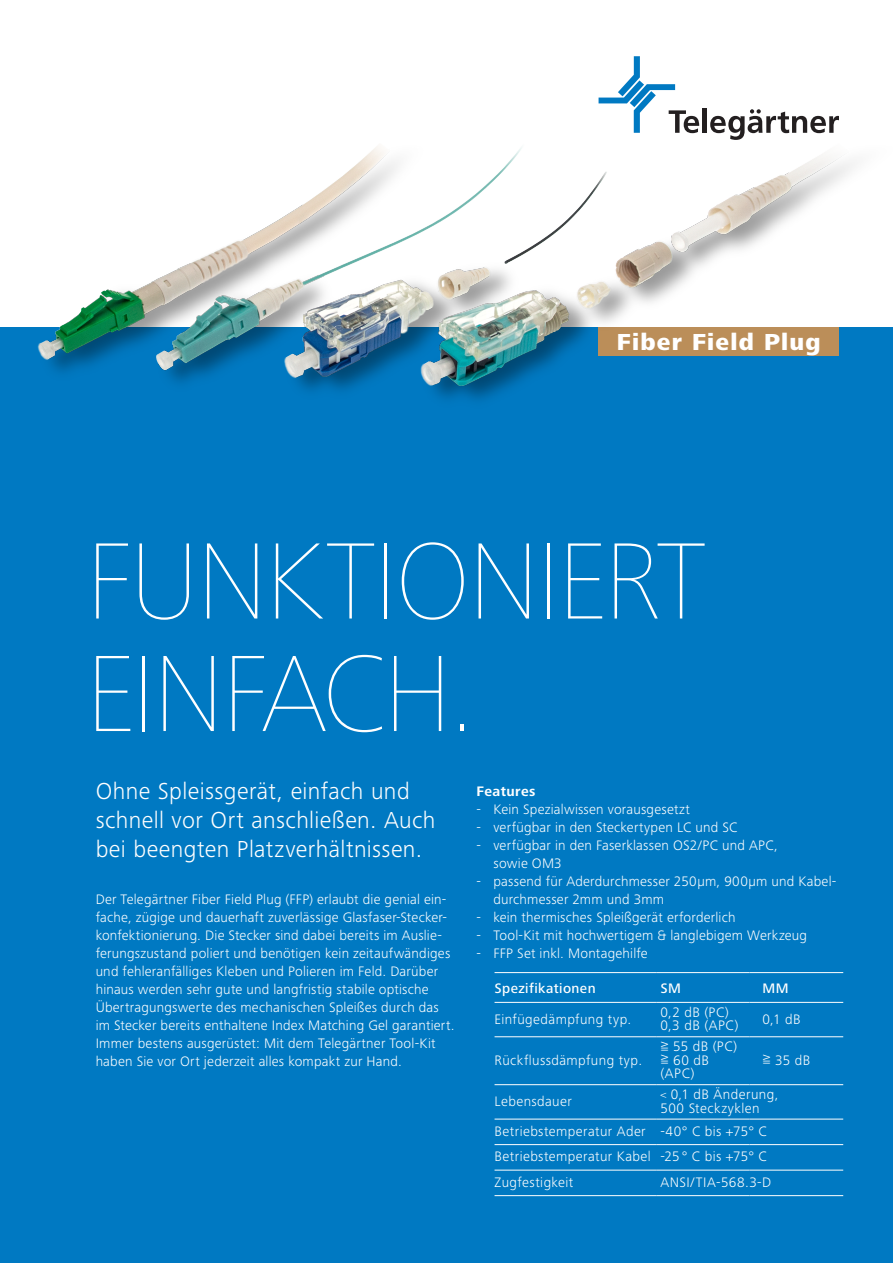
<style>
.page{position:relative;width:893px;height:1263px;background:#fff}
.page>*{position:absolute;margin:0;border:0;box-sizing:border-box;transform-origin:0 0}
.t1{font:900 112.5px/112.5px "Frutiger Next Pro";letter-spacing:-.025em;color:#fff}
.t2{font:300 24px/28.8px "Frutiger Next Pro";letter-spacing:.02em;color:#fff}
.t3{font:800 24px "Frutiger Next Pro";letter-spacing:.05em;color:#fff}
.t4{font:300 14.25px/18px "Frutiger Next Pro";letter-spacing:.015em;color:#fff}
.t5{font:300 14.25px/13.5px "Frutiger Next Pro";letter-spacing:.04em;color:#fff}
.t6{font:500 14.25px "Frutiger Next Pro";letter-spacing:.03em;color:#fff}
.t7{font:700 14.25px "Frutiger Next Pro";letter-spacing:.03em;color:#fff}
.s1{font-family:"Cambria Math";font-weight:400;font-size:11.25px}
.s2{font-size:11.25px}
</style>
<div class="page">
<div style="left:0;top:327px;width:893px;height:936px;background:#0079c2"></div>
<hr style="left:495px;top:1036px;width:161px;height:1px;background:#fff">
<hr style="left:656px;top:1036px;width:94px;height:1px;background:#fff">
<hr style="left:750px;top:1036px;width:93px;height:1px;background:#fff">
<hr style="left:495px;top:1119px;width:161px;height:1px;background:#fff">
<hr style="left:656px;top:1119px;width:94px;height:1px;background:#fff">
<hr style="left:750px;top:1119px;width:93px;height:1px;background:#fff">
<hr style="left:495px;top:1144px;width:161px;height:1px;background:#fff">
<hr style="left:656px;top:1144px;width:94px;height:1px;background:#fff">
<hr style="left:750px;top:1144px;width:93px;height:1px;background:#fff">
<hr style="left:495px;top:1170px;width:161px;height:1px;background:#fff">
<hr style="left:656px;top:1170px;width:94px;height:1px;background:#fff">
<hr style="left:750px;top:1170px;width:93px;height:1px;background:#fff">
<hr style="left:495px;top:1195px;width:161px;height:1px;background:#fff">
<hr style="left:656px;top:1195px;width:94px;height:1px;background:#fff">
<hr style="left:750px;top:1195px;width:93px;height:1px;background:#fff">
<hr style="left:495px;top:972px;width:161px;height:1px;background:#fff">
<hr style="left:656px;top:972px;width:94px;height:1px;background:#fff">
<hr style="left:750px;top:972px;width:93px;height:1px;background:#fff">
<hr style="left:495px;top:1002px;width:161px;height:1px;background:#fff">
<hr style="left:656px;top:1002px;width:94px;height:1px;background:#fff">
<hr style="left:750px;top:1002px;width:93px;height:1px;background:#fff">
<hr style="left:495px;top:1084px;width:161px;height:1px;background:#fff">
<hr style="left:656px;top:1084px;width:94px;height:1px;background:#fff">
<hr style="left:750px;top:1084px;width:93px;height:1px;background:#fff">
<img style="left:37px;top:146px;width:818px;height:254px">
<div style="left:702px;top:109px;width:5px;height:24px;background:#231f20"></div>
<svg style="left:710px;top:109px;width:129px;height:31px"></svg>
<svg style="left:599px;top:56px;width:100px;height:77px"></svg>
<h2 class="t3" style="left:617px;top:328px;width:205px">Fiber Field Plug</h2>
<h1 class="t1" style="left:86px;top:525px;width:622px">FUNKTIONIERT<br>EINFACH.</h1>
<h2 class="t2" style="left:96px;top:777px;width:341px">Ohne Spleissgerät, einfach und schnell vor Ort anschließen. Auch bei beengten Platzverhältnissen.</h2>
<p class="t4" style="left:96px;top:890px;width:360px">Der Telegärtner Fiber Field Plug (FFP) erlaubt die genial ein&shy;fache, zügige und dauerhaft zuverlässige Glasfaser-Stecker&shy;konfektionierung. Die Stecker sind dabei bereits im Auslie&shy;ferungszustand poliert und benötigen kein zeitaufwändiges und fehleranfälliges Kleben und Polieren im Feld. Darüber hinaus werden sehr gute und langfristig stabile optische Übertragungswerte des mechanischen Spleißes durch das im Stecker bereits enthaltene Index Matching Gel garantiert.<br>Immer bestens ausgerüstet: Mit dem Telegärtner Tool-Kit haben Sie vor Ort jederzeit alles kompakt zur Hand.</p>
<p class="t7" style="left:476px;top:783px;width:61px">Features</p>
<p class="t4" style="left:476px;top:800px;width:215px">- Kein Spezialwissen vorausgesetzt</p>
<p class="t4" style="left:476px;top:818px;width:263px">- verfügbar in den Steckertypen LC und SC</p>
<p class="t4" style="left:493px;top:836px;width:286px;text-indent:-17px">- verfügbar in den Faserklassen OS2/PC und APC, sowie OM3</p>
<p class="t4" style="left:493px;top:872px;width:343px;text-indent:-17px">- passend für Aderdurchmesser 250µm, 900µm und Kabel&shy;durchmesser 2mm und 3mm</p>
<p class="t4" style="left:476px;top:908px;width:261px">- kein thermisches Spleißgerät erforderlich</p>
<p class="t4" style="left:476px;top:926px;width:332px">- Tool-Kit mit hochwertigem &amp; langlebigem Werkzeug</p>
<p class="t4" style="left:476px;top:944px;width:173px">- FFP Set inkl. Montagehilfe</p>
<p class="t6" style="left:495px;top:980px;width:103px">Spezifikationen</p>
<p class="t6" style="left:660px;top:980px;width:22px">SM</p>
<p class="t6" style="left:762px;top:980px;width:28px">MM</p>
<p class="t4" style="left:495px;top:1010px;width:138px">Einfügedämpfung typ.</p>
<p class="t4" style="left:660px;top:1005px;width:80px;line-height:13.5px">0,2 dB (PC)<br>0,3 dB (APC)</p>
<p class="t4" style="left:762px;top:1010px;width:40px">0,1 dB</p>
<p class="t4" style="left:495px;top:1051px;width:149px">Rückflussdämpfung typ.</p>
<p class="t5" style="left:660px;top:1040px;width:78px"><span class="s1">≧</span> 55 dB (PC) <span class="s1">≧</span> 60 dB (APC)</p>
<p class="t4" style="left:762px;top:1051px;width:50px"><span class="s1">≧</span> 35 dB</p>
<p class="t4" style="left:495px;top:1092px;width:79px">Lebensdauer</p>
<p class="t4" style="left:660px;top:1088px;width:120px;line-height:13.5px"><span class="s2">&lt;</span> 0,1 dB Änderung,<br>500 Steckzyklen</p>
<p class="t4" style="left:495px;top:1118px;width:274px;line-height:25.5px;text-align:justify">Betriebstemperatur Ader -40° C bis +75° C Betriebstemperatur Kabel -25° C bis +75° C Zugfestigkeit</p>
<p class="t5" style="left:660px;top:1175px;width:112px">ANSI/TIA-568.3-D</p>
</div>
